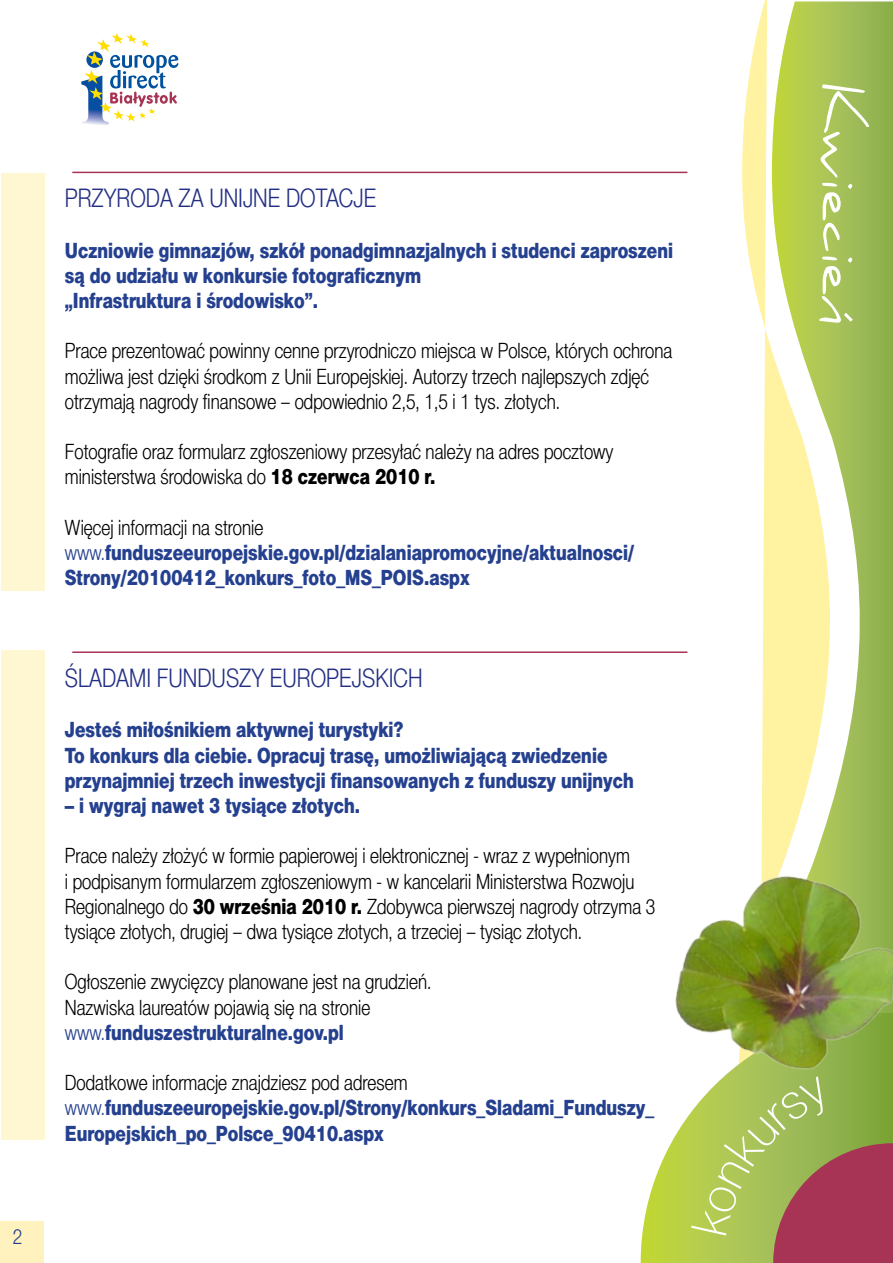
<style>
.page{position:relative;width:893px;height:1263px;background:#fff}
.page>*{position:absolute;margin:0;border:0;box-sizing:border-box;transform-origin:0 0}
.t1{font:59.7px "Daniel";color:#fff}
.t2{font:25.5px "Switzer Cnd TTEFN Light";color:#232f84}
.t3{font:21px/25.2px "Switzer Cnd TTEFN Light";color:#000}
.t4{font:21px/25.2px "Switzer Cnd TTEFN Heavy";color:#24408f}
.s1{font-family:"Switzer Cnd TTEFN Heavy"}
.s2{font-family:"Switzer Cnd TTEFN Light"}
</style>
<div class="page">
<svg style="left:742px;top:0;width:89px;height:850px"></svg>
<svg style="left:767px;top:2px;width:126px;height:848px"></svg>
<img style="left:81px;top:80px;width:28px;height:45px">
<svg style="left:84px;top:33px;width:94px;height:89px"></svg>
<hr style="left:72px;top:172px;width:615px;height:1px;background:#a73455">
<div style="left:1px;top:173px;width:44px;height:418px;background:#fff6d2"></div>
<div style="left:0;top:1221px;width:44px;height:42px;background:#fff2be"></div>
<svg style="left:841px;top:310px;width:15px;height:15px"></svg>
<svg style="left:641px;top:1112px;width:50px;height:151px"></svg>
<hr style="left:72px;top:651px;width:615px;height:2px;background:#a73455">
<div style="left:1px;top:651px;width:44px;height:489px;background:#fff6d2"></div>
<img style="left:675px;top:850px;width:218px;height:226px">
<svg style="left:691px;top:1076px;width:202px;height:187px;background:#a49655"></svg>
<p class="t2" style="left:65px;top:183px;width:313px">PRZYRODA ZA UNIJNE DOTACJE</p>
<p class="t4" style="left:65px;top:238px;width:610px">Uczniowie gimnazjów, szkół ponadgimnazjalnych i studenci zaproszeni są do udziału w konkursie fotograficznym<br>„Infrastruktura i środowisko”.</p>
<p class="t3" style="left:65px;top:338px;width:609px">Prace prezentować powinny cenne przyrodniczo miejsca w Polsce, których ochrona możliwa jest dzięki środkom z Unii Europejskiej. Autorzy trzech najlepszych zdjęć otrzymają nagrody finansowe – odpowiednio 2,5, 1,5 i 1 tys. złotych.</p>
<p class="t3" style="left:65px;top:439px;width:550px">Fotografie oraz formularz zgłoszeniowy przesyłać należy na adres pocztowy ministerstwa środowiska do <span class="s1">18 czerwca 2010 r.</span></p>
<p class="t3" style="left:65px;top:515px;width:200px">Więcej informacji na stronie</p>
<p class="t4" style="left:65px;top:540px;width:571px"><span class="s2">www.</span>funduszeeuropejskie.gov.pl/dzialaniapromocyjne/aktualnosci/<br>Strony/20100412_konkurs_foto_MS_POIS.aspx</p>
<p class="t2" style="left:65px;top:663px;width:359px">ŚLADAMI FUNDUSZY EUROPEJSKICH</p>
<p class="t4" style="left:65px;top:718px;width:570px">Jesteś miłośnikiem aktywnej turystyki?<br>To konkurs dla ciebie. Opracuj trasę, umożliwiającą zwiedzenie przynajmniej trzech inwestycji finansowanych z funduszy unijnych</p>
<p class="t4" style="left:65px;top:793px;width:297px">– i wygraj nawet 3 tysiące złotych.</p>
<p class="t3" style="left:65px;top:843px;width:592px">Prace należy złożyć w formie papierowej i elektronicznej - wraz z wypełnionym<br>i podpisanym formularzem zgłoszeniowym - w kancelarii Ministerstwa Rozwoju Regionalnego do <span class="s1">30 września 2010 r.</span> Zdobywca pierwszej nagrody otrzyma 3 tysiące złotych, drugiej – dwa tysiące złotych, a trzeciej – tysiąc złotych.</p>
<p class="t3" style="left:65px;top:969px;width:368px">Ogłoszenie zwycięzcy planowane jest na grudzień.<br>Nazwiska laureatów pojawią się na stronie</p>
<p class="t4" style="left:65px;top:1020px;width:280px"><span class="s2">www.</span>funduszestrukturalne.gov.pl</p>
<p class="t3" style="left:65px;top:1070px;width:344px">Dodatkowe informacje znajdziesz pod adresem</p>
<p class="t4" style="left:65px;top:1096px;width:591px"><span class="s2">www.</span>funduszeeuropejskie.gov.pl/Strony/konkurs_Sladami_Funduszy_<br>Europejskich_po_Polsce_90410.aspx</p>
<h1 class="t1" style="left:878px;top:83px;width:244px;rotate:90deg">Kwiecien</h1>
</div>
